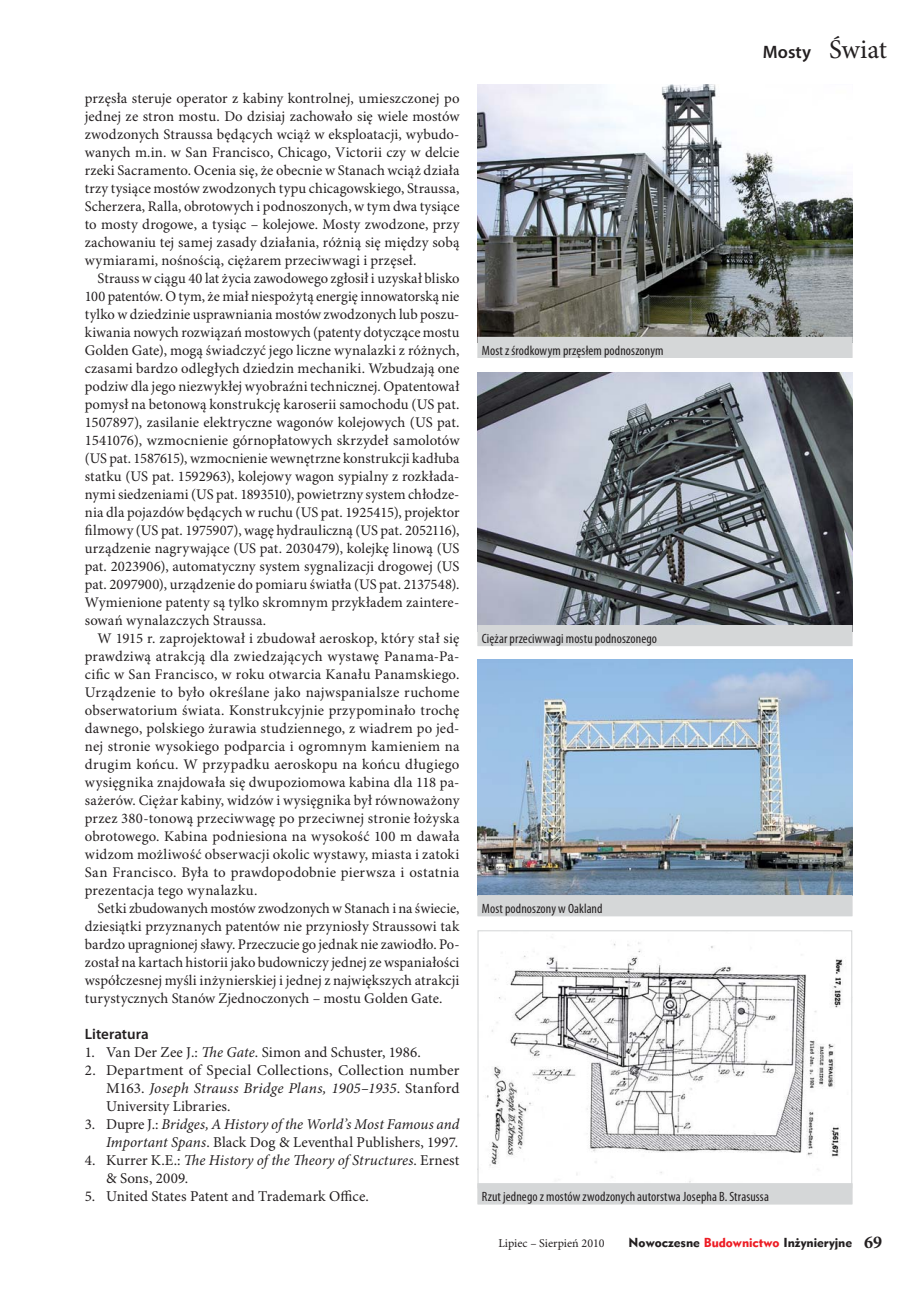
<style>
.page{position:relative;width:919px;height:1289px;background:#fff}
.page>*{position:absolute;margin:0;border:0;box-sizing:border-box;transform-origin:0 0}
.t1{font:600 18px "Myriad Pro";color:#231f20}
.t2{font:15px/18px "Minion Pro";color:#231f20;text-align:justify}
.t3{font:italic 15px/18px "Minion Pro";color:#231f20;text-align:right}
.t4{font:600 15px "Myriad Pro";color:#231f20}
.t5{font:14.7px/18px "Minion Pro";letter-spacing:.005em;color:#231f20;text-align:justify}
.t6{font:condensed 13.5px "Myriad Pro";letter-spacing:.01em;color:#231f20}
.t7{font:12px "Geometr 415 Blk PL";color:#231f20}
.t8{font:12px "Minion Pro";color:#231f20}
.s1{font-style:italic}
.s2{font-style:normal}
.s3{font-family:"Minion Pro";font-weight:400;font-size:27px}
.s4{color:#ed1c24}
.s5{font-family:"Minion Pro";font-weight:700;font-size:18px}
</style>
<div class="page">
<img style="left:477px;top:85px;width:375px;height:252px">
<img style="left:477px;top:373px;width:375px;height:252px">
<img style="left:477px;top:660px;width:375px;height:235px">
<img style="left:487px;top:942px;width:356px;height:241px">
<div style="left:477px;top:337px;width:375px;height:21px;background:#d5d7d8"></div>
<div style="left:477px;top:625px;width:375px;height:21px;background:#d5d7d8"></div>
<div style="left:477px;top:895px;width:375px;height:21px;background:#d5d7d8"></div>
<div style="left:477px;top:1183px;width:375px;height:21px;background:#d5d7d8"></div>
<p class="t5" style="left:85px;top:90px;width:376px">przęsła steruje operator z kabiny kontrolnej, umieszczonej po jednej ze stron mostu. Do dzisiaj zachowało się wiele mostów zwodzonych Straussa będących wciąż w eksploatacji, wybudo&shy;wanych m.in. w San Francisco, Chicago, Victorii czy w delcie rzeki Sacramento. Ocenia się, że obecnie w Stanach wciąż działa trzy tysiące mostów zwodzonych typu chicagowskiego, Straussa, Scherzera, Ralla, obrotowych i podnoszonych, w tym dwa tysiące to mosty drogowe, a tysiąc – kolejowe. Mosty zwodzone, przy zachowaniu tej samej zasady działania, różnią się między sobą wymiarami, nośnością, ciężarem przeciwwagi i przęseł.</p>
<p class="t5" style="left:85px;top:270px;width:376px;text-indent:13px">Strauss w ciągu 40 lat życia zawodowego zgłosił i uzyskał blisko 100 patentów. O tym, że miał niespożytą energię innowatorską nie tylko w dziedzinie usprawniania mostów zwodzonych lub poszu&shy;kiwania nowych rozwiązań mostowych (patenty dotyczące mostu Golden Gate), mogą świadczyć jego liczne wynalazki z różnych, czasami bardzo odległych dziedzin mechaniki. Wzbudzają one podziw dla jego niezwykłej wyobraźni technicznej. Opatentował pomysł na betonową konstrukcję karoserii samochodu (US pat.<br>1507897), zasilanie elektryczne wagonów kolejowych (US pat.<br>1541076), wzmocnienie górnopłatowych skrzydeł samolotów (US pat. 1587615), wzmocnienie wewnętrzne konstrukcji kadłuba statku (US pat. 1592963), kolejowy wagon sypialny z rozkłada&shy;nymi siedzeniami (US pat. 1893510), powietrzny system chłodze&shy;nia dla pojazdów będących w ruchu (US pat. 1925415), projektor filmowy (US pat. 1975907), wagę hydrauliczną (US pat. 2052116), urządzenie nagrywające (US pat. 2030479), kolejkę linową (US pat. 2023906), automatyczny system sygnalizacji drogowej (US pat. 2097900), urządzenie do pomiaru światła (US pat. 2137548).<br>Wymienione patenty są tylko skromnym przykładem zaintere&shy;sowań wynalazczych Straussa.</p>
<p class="t5" style="left:85px;top:630px;width:376px;text-indent:13px">W 1915 r. zaprojektował i zbudował aeroskop, który stał się prawdziwą atrakcją dla zwiedzających wystawę Panama-Pa&shy;cific w San Francisco, w roku otwarcia Kanału Panamskiego.<br>Urządzenie to było określane jako najwspanialsze ruchome obserwatorium świata. Konstrukcyjnie przypominało trochę dawnego, polskiego żurawia studziennego, z wiadrem po jed&shy;nej stronie wysokiego podparcia i ogromnym kamieniem na drugim końcu. W przypadku aeroskopu na końcu długiego wysięgnika znajdowała się dwupoziomowa kabina dla 118 pa&shy;sażerów. Ciężar kabiny, widzów i wysięgnika był równoważony przez 380-tonową przeciwwagę po przeciwnej stronie łożyska obrotowego. Kabina podniesiona na wysokość 100 m dawała widzom możliwość obserwacji okolic wystawy, miasta i zatoki San Francisco. Była to prawdopodobnie pierwsza i ostatnia prezentacja tego wynalazku.</p>
<p class="t5" style="left:85px;top:900px;width:376px;text-indent:13px">Setki zbudowanych mostów zwodzonych w Stanach i na świecie, dziesiątki przyznanych patentów nie przyniosły Straussowi tak bardzo upragnionej sławy. Przeczucie go jednak nie zawiodło. Po&shy;został na kartach historii jako budowniczy jednej ze wspaniałości współczesnej myśli inżynierskiej i jednej z największych atrakcji turystycznych Stanów Zjednoczonych – mostu Golden Gate.</p>
<p class="t4" style="left:85px;top:1028px;width:65px">Literatura</p>
<p class="t2" style="left:85px;top:1044px;width:338px">1. Van Der Zee J.: <span class="s1">The Gate</span>. Simon and Schuster, 1986.</p>
<p class="t2" style="left:106px;top:1062px;width:355px;text-indent:-21px">2. Department of Special Collections, Collection number M163. <span class="s1">Joseph Strauss Bridge Plans, 1905–1935</span>. Stanford University Libraries.</p>
<p class="t3" style="left:85px;top:1116px;width:376px"><span class="s2">3. Dupre J.:</span> Bridges, A History ofthe World’s Most Famous and<br>Important Spans<span class="s2">. Black Dog &amp; Leventhal Publishers, 1997.</span></p>
<p class="t3" style="left:106px;top:1152px;width:355px;text-align:left;text-indent:-21px"><span class="s2">4. Kurrer K.E.:</span> The History ofthe Theory ofStructures<span class="s2">. Ernest &amp; Sons, 2009.</span></p>
<p class="t2" style="left:85px;top:1188px;width:285px">5. United States Patent and Trademark Office.</p>
<p class="t1" style="left:762px;top:45px;width:125px">Mosty <span class="s3">Świat</span></p>
<p class="t6" style="left:482px;top:345px;width:183px">Most z środkowym przęsłem podnoszonym</p>
<p class="t6" style="left:482px;top:633px;width:177px">Ciężar przeciwwagi mostu podnoszonego</p>
<p class="t6" style="left:482px;top:903px;width:122px">Most podnoszony w Oakland</p>
<p class="t6" style="left:482px;top:1191px;width:288px">Rzut jednego z mostów zwodzonych autorstwa Josepha B. Strasussa</p>
<p class="t8" style="left:498px;top:1238px;width:108px">Lipiec – Sierpień 2010</p>
<p class="t7" style="left:628px;top:1236px;width:255px">Nowoczesne <span class="s4">Budownictwo</span> Inżynieryjne <span class="s5">69</span></p>
</div>
